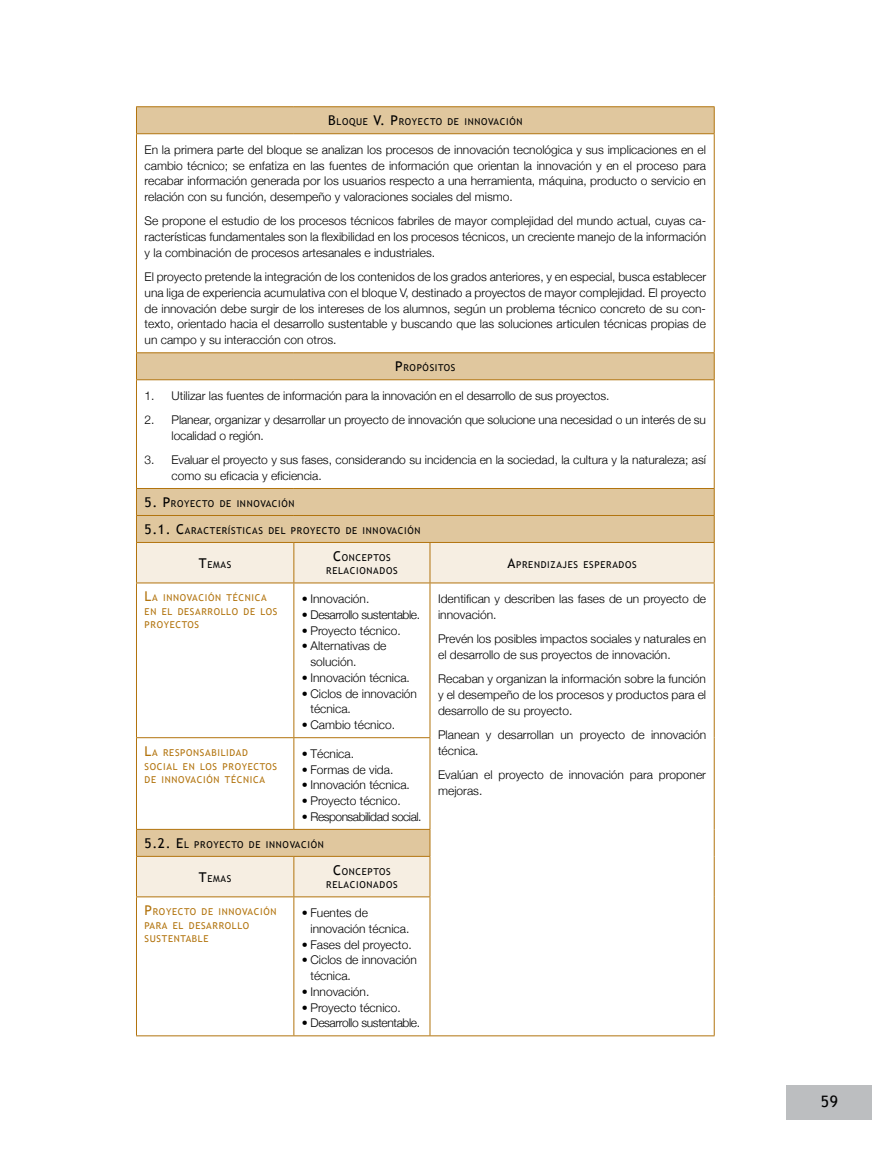
<style>
.page{position:relative;width:872px;height:1149px;background:#fff}
.page>*{position:absolute;margin:0;border:0;box-sizing:border-box;transform-origin:0 0}
.t1{font:15.75px "Trebuchet MS";color:#000}
.t2{font:300 12px/15.8px "Helvetica Neue";color:#000}
.t3{font:300 12px "Helvetica Neue";letter-spacing:-.03em;color:#000}
.t4{font:300 12px "Helvetica Neue";letter-spacing:-.04em;color:#000}
.t5{font:9.45px/13.5px "Trebuchet MS";letter-spacing:.07em;color:#000;text-align:center}
.t6{font:9.45px/13.5px "Trebuchet MS";letter-spacing:.07em;color:#b2740e}
.s1{font-size:13.5px}
</style>
<div class="page">
<div style="left:787px;top:1085px;width:85px;height:34px;background:#bcbec0"></div>
<svg style="left:137px;top:107px;width:577px;height:435px"></svg>
<svg style="left:137px;top:543px;width:577px;height:353px"></svg>
<hr style="left:136px;top:106px;width:158px;height:1px;background:#b2740e">
<svg style="left:136px;top:107px;width:1px;height:26px"></svg>
<hr style="left:294px;top:106px;width:136px;height:1px;background:#b2740e">
<hr style="left:430px;top:106px;width:284px;height:1px;background:#b2740e">
<svg style="left:714px;top:107px;width:1px;height:26px"></svg>
<hr style="left:136px;top:133px;width:158px;height:1px;background:#b2740e">
<hr style="left:136px;top:134px;width:1px;height:218px;background:#b2740e">
<hr style="left:294px;top:133px;width:136px;height:1px;background:#b2740e">
<hr style="left:430px;top:133px;width:284px;height:1px;background:#b2740e">
<hr style="left:714px;top:134px;width:1px;height:218px;background:#b2740e">
<hr style="left:136px;top:352px;width:158px;height:1px;background:#b2740e">
<svg style="left:136px;top:353px;width:1px;height:26px"></svg>
<hr style="left:294px;top:352px;width:136px;height:1px;background:#b2740e">
<hr style="left:430px;top:352px;width:284px;height:1px;background:#b2740e">
<svg style="left:714px;top:353px;width:1px;height:26px"></svg>
<hr style="left:136px;top:379px;width:158px;height:1px;background:#b2740e">
<hr style="left:136px;top:380px;width:1px;height:108px;background:#b2740e">
<hr style="left:294px;top:379px;width:136px;height:1px;background:#b2740e">
<hr style="left:430px;top:379px;width:284px;height:1px;background:#b2740e">
<hr style="left:714px;top:380px;width:1px;height:108px;background:#b2740e">
<hr style="left:136px;top:488px;width:158px;height:1px;background:#b2740e">
<hr style="left:294px;top:488px;width:136px;height:1px;background:#b2740e">
<hr style="left:430px;top:488px;width:284px;height:1px;background:#b2740e">
<hr style="left:136px;top:515px;width:158px;height:1px;background:#b2740e">
<svg style="left:136px;top:488px;width:1px;height:54px"></svg>
<hr style="left:294px;top:515px;width:136px;height:1px;background:#b2740e">
<hr style="left:430px;top:515px;width:284px;height:1px;background:#b2740e">
<svg style="left:714px;top:488px;width:1px;height:54px"></svg>
<hr style="left:136px;top:542px;width:158px;height:1px;background:#b2740e">
<hr style="left:136px;top:542px;width:1px;height:40px;background:#b2740e">
<hr style="left:294px;top:542px;width:136px;height:1px;background:#b2740e">
<hr style="left:293px;top:542px;width:1px;height:40px;background:#b2740e">
<hr style="left:430px;top:542px;width:284px;height:1px;background:#b2740e">
<hr style="left:429px;top:542px;width:1px;height:40px;background:#b2740e">
<hr style="left:714px;top:542px;width:1px;height:40px;background:#b2740e">
<hr style="left:136px;top:855px;width:158px;height:1px;background:#b2740e">
<hr style="left:136px;top:856px;width:1px;height:40px;background:#b2740e">
<hr style="left:294px;top:855px;width:136px;height:1px;background:#b2740e">
<hr style="left:293px;top:856px;width:1px;height:40px;background:#b2740e">
<hr style="left:429px;top:856px;width:1px;height:40px;background:#b2740e">
<hr style="left:136px;top:582px;width:158px;height:1px;background:#b2740e">
<hr style="left:136px;top:583px;width:1px;height:154px;background:#b2740e">
<hr style="left:294px;top:582px;width:136px;height:1px;background:#b2740e">
<hr style="left:293px;top:583px;width:1px;height:154px;background:#b2740e">
<hr style="left:136px;top:896px;width:158px;height:1px;background:#b2740e">
<hr style="left:294px;top:896px;width:136px;height:1px;background:#b2740e">
<hr style="left:430px;top:582px;width:284px;height:1px;background:#b2740e">
<hr style="left:429px;top:583px;width:1px;height:154px;background:#b2740e">
<hr style="left:714px;top:583px;width:1px;height:154px;background:#b2740e">
<hr style="left:714px;top:737px;width:1px;height:92px;background:#b2740e">
<svg style="left:714px;top:829px;width:1px;height:27px"></svg>
<hr style="left:714px;top:856px;width:1px;height:40px;background:#b2740e">
<hr style="left:714px;top:896px;width:1px;height:139px;background:#b2740e">
<hr style="left:136px;top:737px;width:158px;height:1px;background:#b2740e">
<hr style="left:136px;top:737px;width:1px;height:91px;background:#b2740e">
<hr style="left:294px;top:737px;width:136px;height:1px;background:#b2740e">
<hr style="left:293px;top:737px;width:1px;height:91px;background:#b2740e">
<hr style="left:429px;top:737px;width:1px;height:91px;background:#b2740e">
<hr style="left:136px;top:828px;width:158px;height:1px;background:#b2740e">
<svg style="left:136px;top:829px;width:1px;height:26px"></svg>
<hr style="left:294px;top:828px;width:136px;height:1px;background:#b2740e">
<svg style="left:429px;top:829px;width:1px;height:26px"></svg>
<hr style="left:136px;top:896px;width:1px;height:139px;background:#b2740e">
<hr style="left:293px;top:896px;width:1px;height:139px;background:#b2740e">
<hr style="left:429px;top:896px;width:1px;height:139px;background:#b2740e">
<hr style="left:136px;top:1035px;width:158px;height:1px;background:#b2740e">
<hr style="left:294px;top:1035px;width:136px;height:1px;background:#b2740e">
<hr style="left:430px;top:1035px;width:284px;height:1px;background:#b2740e">
<p class="t5" style="left:328px;top:115px;width:196px"><span class="s1">B</span> LOQUE <span class="s1">V</span><span class="s1">. P</span> ROYECTO DE INNOVACIÓN</p>
<p class="t2" style="left:145px;top:141px;width:563px;text-align:justify">En la primera parte del bloque se analizan los procesos de innovación tecnológica y sus implicaciones en el cambio técnico; se enfatiza en las fuentes de información que orientan la innovación y en el proceso para recabar información generada por los usuarios respecto a una herramienta, máquina, producto o servicio en relación con su función, desempeño y valoraciones sociales del mismo.</p>
<p class="t2" style="left:145px;top:213px;width:563px;text-align:justify">Se propone el estudio de los procesos técnicos fabriles de mayor complejidad del mundo actual, cuyas ca&shy;racterísticas fundamentales son la flexibilidad en los procesos técnicos, un creciente manejo de la información y la combinación de procesos artesanales e industriales.</p>
<p class="t2" style="left:145px;top:269px;width:563px;text-align:justify">El proyecto pretende la integración de los contenidos de los grados anteriores, y en especial, busca establecer una liga de experiencia acumulativa con el bloque V, destinado a proyectos de mayor complejidad. El proyecto de innovación debe surgir de los intereses de los alumnos, según un problema técnico concreto de su con&shy;texto, orientado hacia el desarrollo sustentable y buscando que las soluciones articulen técnicas propias de un campo y su interacción con otros.</p>
<p class="t5" style="left:395px;top:361px;width:62px"><span class="s1">P</span> ROPÓSITOS</p>
<p class="t2" style="left:145px;top:387px;width:466px">1. Utilizar las fuentes de información para la innovación en el desarrollo de sus proyectos.</p>
<p class="t2" style="left:172px;top:411px;width:536px;text-indent:-27px">2. Planear, organizar y desarrollar un proyecto de innovación que solucione una necesidad o un interés de su localidad o región.</p>
<p class="t2" style="left:172px;top:451px;width:536px;text-indent:-27px">3. Evaluar el proyecto y sus fases, considerando su incidencia en la sociedad, la cultura y la naturaleza; así como su eficacia y eficiencia.</p>
<p class="t5" style="left:145px;top:497px;width:152px"><span class="s1">5. P</span>ROYECTO DE INNOVACIÓN</p>
<p class="t5" style="left:145px;top:524px;width:277px"><span class="s1">5.1. C</span>ARACTERÍSTICAS DEL PROYECTO DE INNOVACIÓN</p>
<p class="t5" style="left:199px;top:557px;width:34px"><span class="s1">T</span>EMAS</p>
<p class="t5" style="left:326px;top:550px;width:73px"><span class="s1">C</span>ONCEPTOS<br>RELACIONADOS</p>
<p class="t5" style="left:507px;top:557px;width:131px"><span class="s1">A</span>PRENDIZAJES ESPERADOS</p>
<p class="t6" style="left:145px;top:591px;width:134px"><span class="s1">L</span>A INNOVACIÓN TÉCNICA<br>EN EL DESARROLLO DE LOS<br>PROYECTOS</p>
<p class="t2" style="left:302px;top:590px;width:69px">• Innovación.</p>
<p class="t2" style="left:438px;top:590px;width:269px">Identifican y describen las fases de un proyecto de innovación.</p>
<p class="t2" style="left:438px;top:630px;width:269px">Prevén los posibles impactos sociales y naturales en el desarrollo de sus proyectos de innovación.</p>
<p class="t2" style="left:438px;top:670px;width:269px;text-align:justify">Recaban y organizan la información sobre la función y el desempeño de los procesos y productos para el desarrollo de su proyecto.</p>
<p class="t2" style="left:438px;top:726px;width:269px">Planean y desarrollan un proyecto de innovación técnica.</p>
<p class="t2" style="left:438px;top:766px;width:269px">Evalúan el proyecto de innovación para proponer mejoras.</p>
<p class="t3" style="left:302px;top:607px;width:120px">• Desarrollo sustentable.</p>
<p class="t2" style="left:302px;top:622px;width:100px">• Proyecto técnico.</p>
<p class="t2" style="left:310px;top:637px;width:78px;text-indent:-9px">• Alternativas de solución.</p>
<p class="t2" style="left:302px;top:669px;width:109px">• Innovación técnica.</p>
<p class="t2" style="left:310px;top:685px;width:108px;text-indent:-9px">• Ciclos de innovación técnica.</p>
<p class="t2" style="left:302px;top:716px;width:95px">• Cambio técnico.</p>
<p class="t6" style="left:145px;top:746px;width:134px"><span class="s1">L</span>A RESPONSABILIDAD<br>SOCIAL EN LOS PROYECTOS<br>DE INNOVACIÓN TÉCNICA</p>
<p class="t2" style="left:302px;top:745px;width:54px">• Técnica.</p>
<p class="t2" style="left:302px;top:761px;width:93px">• Formas de vida.</p>
<p class="t2" style="left:302px;top:776px;width:109px">• Innovación técnica.</p>
<p class="t2" style="left:302px;top:792px;width:100px">• Proyecto técnico.</p>
<p class="t4" style="left:302px;top:809px;width:121px">• Responsabilidad social.</p>
<p class="t5" style="left:145px;top:837px;width:181px"><span class="s1">5.2. E</span>L PROYECTO DE INNOVACIÓN</p>
<p class="t5" style="left:199px;top:871px;width:34px"><span class="s1">T</span>EMAS</p>
<p class="t5" style="left:326px;top:864px;width:73px"><span class="s1">C</span>ONCEPTOS<br>RELACIONADOS</p>
<p class="t6" style="left:145px;top:905px;width:133px"><span class="s1">P</span>ROYECTO DE INNOVACIÓN<br>PARA EL DESARROLLO<br>SUSTENTABLE</p>
<p class="t2" style="left:310px;top:904px;width:100px;text-indent:-9px">• Fuentes de innovación técnica.</p>
<p class="t2" style="left:302px;top:935px;width:111px">• Fases del proyecto.</p>
<p class="t2" style="left:310px;top:951px;width:108px;text-indent:-9px">• Ciclos de innovación técnica.</p>
<p class="t2" style="left:302px;top:983px;width:69px">• Innovación.</p>
<p class="t2" style="left:302px;top:998px;width:100px">• Proyecto técnico.</p>
<p class="t3" style="left:302px;top:1015px;width:120px">• Desarrollo sustentable.</p>
<h1 class="t1" style="left:820px;top:1091px;width:19px">59</h1>
</div>
